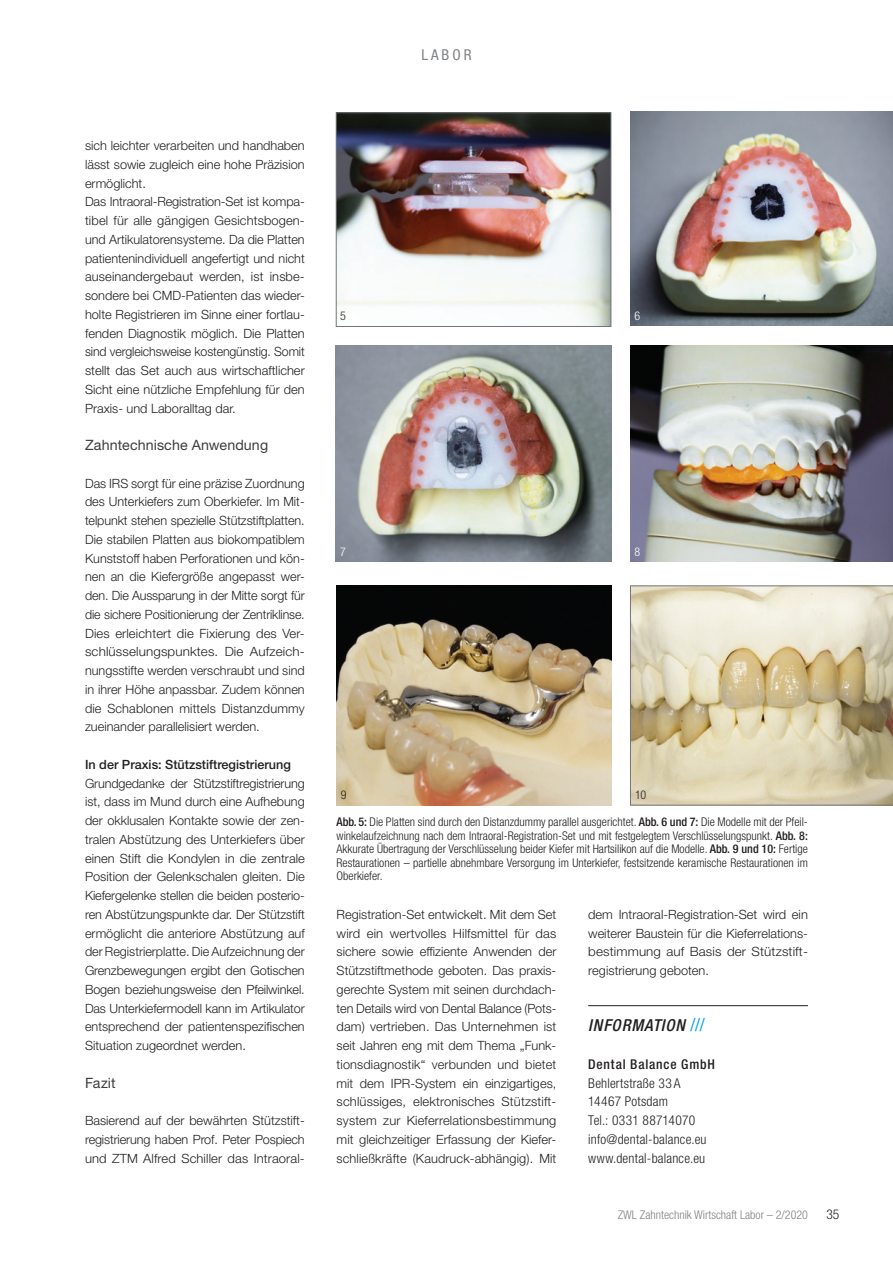
<style>
.page{position:relative;width:893px;height:1263px;background:#fff}
.page>*{position:absolute;margin:0;border:0;box-sizing:border-box;transform-origin:0 0}
.ContactDetails_Headl{font:italic 500 condensed 16.5px "Helvetica Neue LT Std";letter-spacing:.055em;color:#231f20}
.t1{font:condensed 15px "Helvetica Neue LT Std";letter-spacing:.2em;color:#808285}
.Crossheading{font:14.25px "Helvetica Neue LT Std";letter-spacing:.005em;color:#3e3e3f}
.ContactDetails{font:300 condensed 13.5px "Helvetica Neue LT Std";letter-spacing:.015em;color:#231f20}
.ContactDetails_Name{font:500 condensed 13.5px "Helvetica Neue LT Std";letter-spacing:.06em;color:#231f20}
.t2{font:300 condensed 13.5px "Helvetica Neue";color:#231f20}
.Content{font:300 12.75px/18.8px "Helvetica Neue LT Std";color:#231f20}
.Content-2{font:500 12.75px "Helvetica Neue LT Std";color:#231f20}
.Image{font:300 condensed 12px/13.5px "Helvetica Neue LT Std";color:#231f20;text-align:justify}
.t3{font:300 condensed 12px "Helvetica Neue LT Std";color:#808285}
.Image-2{font:300 condensed 12px "Helvetica Neue LT Std";color:#fff}
.s1{font-weight:500}
.s2{font-weight:400;font-style:normal;font-size:18px;color:#00a0e1}
</style>
<div class="page">
<hr style="left:588px;top:1005px;width:220px;height:1px;background:#231f20">
<img style="left:630px;top:111px;width:263px;height:215px">
<img style="left:630px;top:345px;width:263px;height:216px">
<svg style="left:630px;top:586px;width:263px;height:219px;background:#d7ccad"></svg>
<img style="left:338px;top:115px;width:271px;height:210px">
<div style="left:336px;top:113px;width:275px;height:214px;border:1px solid #757679"></div>
<img style="left:336px;top:345px;width:275px;height:216px">
<img style="left:337px;top:586px;width:275px;height:219px">
<p class="t1" style="left:421px;top:46px;width:52px">LABOR</p>
<p class="Content" style="left:85px;top:136px;width:221px;text-align:justify">sich leichter verarbeiten und handhaben lässt sowie zugleich eine hohe Präzision ermöglicht.</p>
<p class="Content" style="left:85px;top:192px;width:221px;text-align:justify">Das Intraoral-Registration-Set ist kompa&shy;tibel für alle gängigen Gesichtsbogen&shy;und Artikulatorensysteme. Da die Platten patientenindividuell angefertigt und nicht auseinandergebaut werden, ist insbe&shy;sondere bei CMD-Patienten das wieder&shy;holte Registrieren im Sinne einer fortlau&shy;fenden Diagnostik möglich. Die Platten sind vergleichsweise kostengünstig. Somit stellt das Set auch aus wirtschaftlicher Sicht eine nützliche Empfehlung für den Praxis- und Laboralltag dar.</p>
<p class="Crossheading" style="left:85px;top:436px;width:185px">Zahntechnische Anwendung</p>
<p class="Content" style="left:85px;top:473px;width:221px;text-align:justify">Das IRS sorgt für eine präzise Zuordnung des Unterkiefers zum Oberkiefer. Im Mit&shy;telpunkt stehen spezielle Stützstiftplatten.<br>Die stabilen Platten aus biokompatiblem Kunststoff haben Perforationen und kön&shy;nen an die Kiefergröße angepasst wer&shy;den. Die Aussparung in der Mitte sorgt für die sichere Positionierung der Zentriklinse.<br>Dies erleichtert die Fixierung des Ver&shy;schlüsselungspunktes. Die Aufzeich&shy;nungsstifte werden verschraubt und sind in ihrer Höhe anpassbar. Zudem können die Schablonen mittels Distanzdummy zueinander parallelisiert werden.</p>
<p class="Content-2" style="left:85px;top:757px;width:207px">In der Praxis: Stützstiftregistrierung</p>
<p class="Content" style="left:85px;top:773px;width:221px">Grundgedanke der Stützstiftregistrierung ist, dass im Mund durch eine Aufhebung der okklusalen Kontakte sowie der zen&shy;tralen Abstützung des Unterkiefers über einen Stift die Kondylen in die zentrale Position der Gelenkschalen gleiten. Die Kiefergelenke stellen die beiden posterio&shy;ren Abstützungspunkte dar. Der Stützstift ermöglicht die anteriore Abstützung auf der Registrierplatte. Die Aufzeichnung der Grenzbewegungen ergibt den Gotischen Bogen beziehungsweise den Pfeilwinkel.<br>Das Unterkiefermodell kann im Artikulator entsprechend der patientenspezifischen Situation zugeordnet werden.</p>
<p class="Crossheading" style="left:85px;top:1074px;width:32px">Fazit</p>
<p class="Content" style="left:85px;top:1111px;width:221px">Basierend auf der bewährten Stützstift&shy;registrierung haben Prof. Peter Pospiech und ZTM Alfred Schiller das Intraoral-</p>
<p class="Image" style="left:340px;top:309px;width:7px">5</p>
<p class="Image-2" style="left:340px;top:544px;width:7px">7</p>
<p class="Image-2" style="left:634px;top:309px;width:7px">6</p>
<p class="Image-2" style="left:634px;top:544px;width:7px">8</p>
<p class="Image" style="left:635px;top:788px;width:13px">10</p>
<p class="Image" style="left:337px;top:815px;width:473px"><span class="s1">Abb. 5:</span> Die Platten sind durch den Distanzdummy parallel ausgerichtet. <span class="s1">Abb. 6 und 7:</span> Die Modelle mit der Pfeil&shy;winkelaufzeichnung nach dem Intraoral-Registration-Set und mit festgelegtem Verschlüsselungspunkt. <span class="s1">Abb. 8:<br></span>Akkurate Übertragung der Verschlüsselung beider Kiefer mit Hartsilikon auf die Modelle. <span class="s1">Abb. 9 und 10:</span> Fertige Restaurationen – partielle abnehmbare Versorgung im Unterkiefer, festsitzende keramische Restaurationen im Oberkiefer.</p>
<p class="Image" style="left:341px;top:788px;width:7px">9</p>
<p class="Content" style="left:337px;top:905px;width:221px">Registration-Set entwickelt. Mit dem Set wird ein wertvolles Hilfsmittel für das sichere sowie effiziente Anwenden der Stützstiftmethode geboten. Das praxis&shy;gerechte System mit seinen durchdach&shy;ten Details wird von Dental Balance (Pots&shy;dam) vertrieben. Das Unternehmen ist seit Jahren eng mit dem Thema „Funk&shy;tionsdiagnostik“ verbunden und bietet mit dem IPR-System ein einzigartiges, schlüssiges, elektronisches Stützstift&shy;system zur Kieferrelationsbestimmung mit gleichzeitiger Erfassung der Kiefer&shy;schließkräfte (Kaudruck-abhängig). Mit</p>
<p class="Content" style="left:588px;top:905px;width:221px">dem Intraoral-Registration-Set wird ein weiterer Baustein für die Kieferrelations&shy;bestimmung auf Basis der Stützstift&shy;registrierung geboten.</p>
<p class="ContactDetails_Headl" style="left:588px;top:1016px;width:118px">INFORMATION <span class="s2">///</span></p>
<p class="ContactDetails_Name" style="left:588px;top:1056px;width:128px">Dental Balance GmbH</p>
<p class="ContactDetails" style="left:588px;top:1075px;width:94px">Behlertstraße 33 A</p>
<p class="ContactDetails" style="left:588px;top:1094px;width:81px">14467 Potsdam</p>
<p class="ContactDetails" style="left:588px;top:1112px;width:108px">Tel.: 0331 88714070</p>
<p class="ContactDetails" style="left:588px;top:1131px;width:120px">info@dental-balance.eu</p>
<p class="ContactDetails" style="left:588px;top:1150px;width:119px">www.dental-balance.eu</p>
<p class="t3" style="left:618px;top:1208px;width:192px">ZWL Zahntechnik Wirtschaft Labor – 2/2020</p>
<p class="t2" style="left:826px;top:1206px;width:14px">35</p>
</div>
